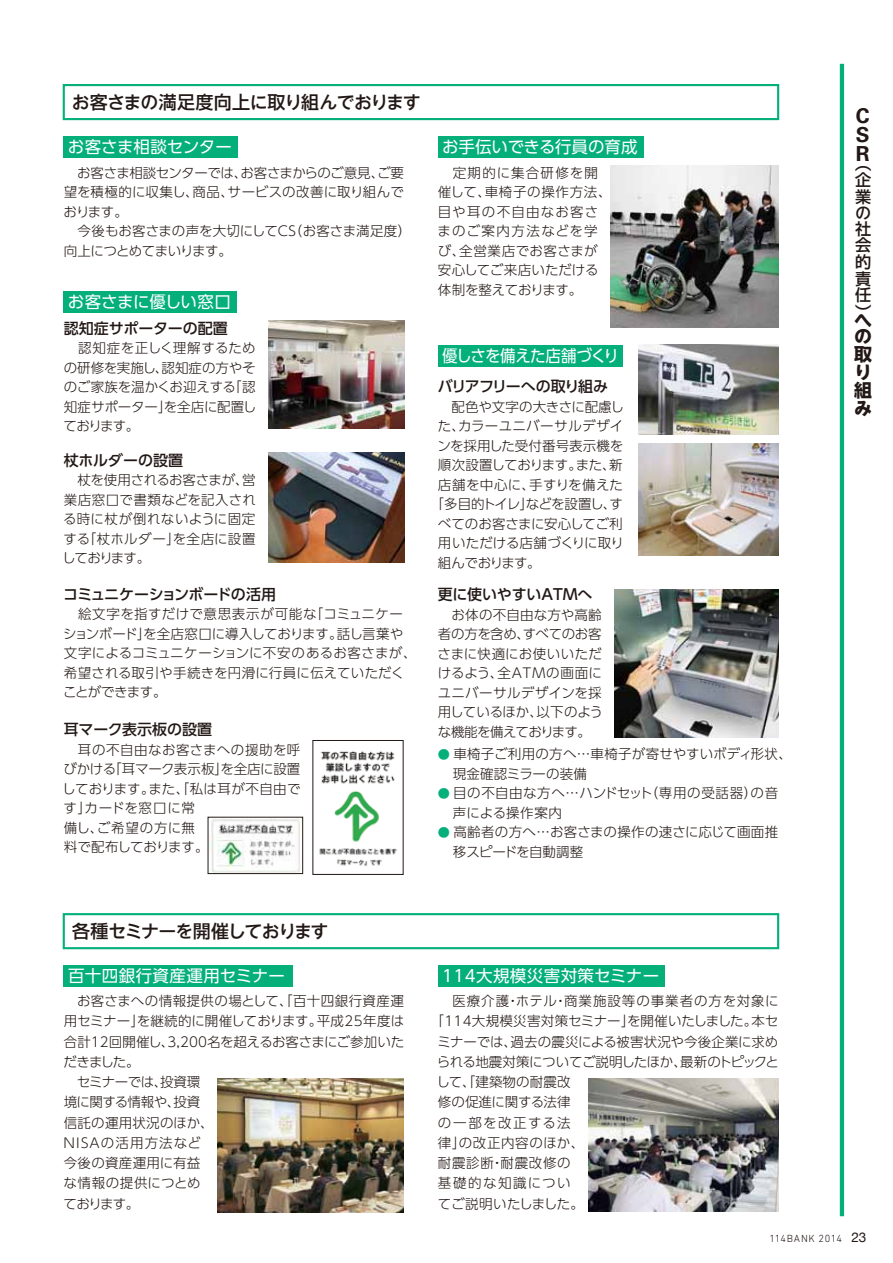
<style>
.page{position:relative;width:893px;height:1263px;background:#fff}
.page>*{position:absolute;margin:0;border:0;box-sizing:border-box;transform-origin:0 0}
.t1{font:18px "Ntoday Std Medium KS";letter-spacing:-.075em;color:#221815}
.t2{font:18px/16.4px "Ntoday Std Bold KS";color:#221815}
.t3{font:700 18px "Shin Go Pro";color:#221815}
.t4{font:16.5px "UD Shin Go Pro";color:#fff}
.t5{font:16.5px "UD Shin Go Pro";letter-spacing:.025em;color:#fff}
.t6{font:16.5px "UD Shin Go Pro";letter-spacing:-.045em;color:#fff;scale:.94 1}
.t7{font:500 16.2px/16.6px "Shin Go Pro";color:#221815;text-align:justify}
.t8{font:16.2px "Ntoday Std Medium KS";color:#221815}
.t9{font:500 15px "UD Shin Go Pro";letter-spacing:-.015em;color:#221815}
.t10{font:500 15px "UD Shin Go Pro";letter-spacing:-.045em;color:#221815}
.t11{font:500 15px "UD Shin Go Pro";letter-spacing:-.085em;color:#221815}
.t12{font:300 13.5px/19.5px "UD Shin Go Pro";letter-spacing:.005em;color:#221815}
.t13{font:300 13.5px/19.5px "UD Shin Go Pro";letter-spacing:.05em;color:#221815}
.t14{font:300 13.5px "UD Shin Go Pro";letter-spacing:-.035em;color:#221815}
.t15{font:300 13.5px/19.5px "UD Shin Go Pro";letter-spacing:.04em;color:#221815}
.t16{font:300 13.5px "UD Shin Go Pro";letter-spacing:.07em;color:#221815}
.t17{font:300 13.5px "UD Shin Go Pro";letter-spacing:.03em;color:#221815}
.t18{font:300 13.5px "UD Shin Go Pro";letter-spacing:.045em;color:#221815}
.t19{font:300 13.5px "UD Shin Go Pro";letter-spacing:-.045em;color:#221815}
.t20{font:300 13.5px "UD Shin Go Pro";letter-spacing:-.06em;color:#221815}
.t21{font:300 13.5px "UD Shin Go Pro";letter-spacing:.025em;color:#221815}
.t22{font:300 13.5px "UD Shin Go Pro";letter-spacing:-.015em;color:#221815}
.t23{font:300 13.5px "UD Shin Go Pro";letter-spacing:-.03em;color:#221815}
.t24{font:300 13.5px "UD Shin Go Pro";letter-spacing:.035em;color:#221815}
.t25{font:300 13.5px "UD Shin Go Pro";letter-spacing:.105em;color:#221815}
.t26{font:300 13.5px "UD Shin Go Pro";letter-spacing:.11em;color:#221815}
.t27{font:300 10.5px "DIN Next LT Pro";letter-spacing:.06em;color:#221815}
.s1{font-family:"Shin Go Pro";font-weight:500}
.s2{font-size:12.15px;color:#04af7a}
.s3{font-family:"Helvetica Neue";font-weight:400;font-size:13.5px}
</style>
<div class="page">
<img style="left:268px;top:452px;width:136px;height:110px">
<img style="left:638px;top:345px;width:140px;height:90px">
<img style="left:614px;top:590px;width:164px;height:147px">
<img style="left:610px;top:166px;width:168px;height:162px">
<img style="left:319px;top:751px;width:79px;height:115px">
<div style="left:313px;top:740px;width:90px;height:135px;border:1px solid #221815"></div>
<img style="left:210px;top:819px;width:91px;height:53px">
<div style="left:208px;top:817px;width:95px;height:57px;border:1px solid #221815"></div>
<img style="left:268px;top:321px;width:136px;height:107px">
<img style="left:638px;top:443px;width:140px;height:113px">
<img style="left:217px;top:1078px;width:187px;height:134px">
<img style="left:589px;top:1078px;width:189px;height:134px">
<div style="left:63px;top:84px;width:716px;height:36px;border:2px solid #04af7a"></div>
<div style="left:63px;top:913px;width:716px;height:36px;border:2px solid #04af7a"></div>
<div style="left:64px;top:136px;width:174px;height:21px;background:#04af7a"></div>
<div style="left:64px;top:291px;width:173px;height:21px;background:#04af7a"></div>
<div style="left:438px;top:345px;width:184px;height:21px;background:#04af7a"></div>
<div style="left:64px;top:965px;width:229px;height:21px;background:#04af7a"></div>
<div style="left:438px;top:965px;width:227px;height:21px;background:#04af7a"></div>
<div style="left:438px;top:136px;width:206px;height:21px;background:#04af7a"></div>
<hr style="left:840px;top:64px;width:4px;height:1152px;background:#04af7a">
<h1 class="t1" style="left:72px;top:89px;width:351px">お<span class="s1">客</span>さまの<span class="s1">満足度向上</span>に<span class="s1">取</span>り<span class="s1">組</span>んでおります</h1>
<p class="t4" style="left:68px;top:134px;width:165px">お客さま相談センター</p>
<p class="t12" style="left:64px;top:162px;width:349px;text-indent:14px">お客さま相談センターでは、お客さまからのご意見、ご要望を積極的に収集し、商品、サービスの改善に取り組んでおります。<br>　今後もお客さまの声を大切にしてCS（お客さま満足度）向上につとめてまいります。</p>
<p class="t4" style="left:68px;top:289px;width:164px">お客さまに優しい窓口</p>
<p class="t9" style="left:64px;top:316px;width:166px">認知症サポーターの配置</p>
<p class="t12" style="left:64px;top:338px;width:194px;text-align:justify;text-indent:15px">認知症を正しく理解するための研修を実施し、認知症の方やそのご家族を温かくお迎えする「認知症サポーター」を全店に配置しております。</p>
<p class="t9" style="left:64px;top:448px;width:121px">杖ホルダーの設置</p>
<p class="t12" style="left:62px;top:470px;width:195px;text-align:justify">　杖を使用されるお客さまが、営業店窓口で書類などを記入される時に杖が倒れないように固定する「杖ホルダー」を全店に設置しております。</p>
<p class="t10" style="left:63px;top:582px;width:214px">コミュニケーションボードの活用</p>
<p class="t12" style="left:63px;top:604px;width:355px">　絵文字を指すだけで意思表示が可能な「コミュニケーションボード」を全店窓口に導入しております。話し言葉や文字によるコミュニケーションに不安のあるお客さまが、希望される取引や手続きを円滑に行員に伝えていただくことができます。</p>
<p class="t9" style="left:64px;top:717px;width:150px">耳マーク表示板の設置</p>
<p class="t12" style="left:62px;top:739px;width:240px">　耳の不自由なお客さまへの援助を呼びかける「耳マーク表示板」を全店に設置しております。また、「私は耳が不自由です」カードを窓口に常<br>備し、ご希望の方に無<br>料で配布しております。</p>
<p class="t4" style="left:442px;top:134px;width:197px">お手伝いできる行員の育成</p>
<p class="t13" style="left:437px;top:162px;width:176px;text-indent:15px">定期的に集合研修を開催して、車椅子の操作方法、目や耳の不自由なお客さまのご案内方法などを学び、全営業店でお客さまが安心してご来店いただける体制を整えております。</p>
<p class="t6" style="left:442px;top:342px;width:190px">優しさを備えた店舗づくり</p>
<p class="t11" style="left:438px;top:374px;width:172px">バリアフリーへの取り組み</p>
<p class="t12" style="left:438px;top:396px;width:187px">　配色や文字の大きさに配慮し</p>
<p class="t12" style="left:438px;top:416px;width:187px">た、カラーユニバーサルデザイ</p>
<p class="t12" style="left:437px;top:435px;width:187px">ンを採用した受付番号表示機を</p>
<p class="t14" style="left:438px;top:454px;width:186px">順次設置しております。また、新</p>
<p class="t21" style="left:438px;top:474px;width:187px">店舗を中心に、手すりを備えた</p>
<p class="t20" style="left:431px;top:493px;width:194px">「多目的トイレ」などを設置し、す</p>
<p class="t12" style="left:438px;top:513px;width:186px">べてのお客さまに安心してご利</p>
<p class="t12" style="left:438px;top:533px;width:188px">用いただける店舗づくりに取り</p>
<p class="t19" style="left:438px;top:551px;width:104px">組んでおります。</p>
<p class="t9" style="left:438px;top:582px;width:156px">更に使いやすいＡＴＭへ</p>
<p class="t12" style="left:438px;top:604px;width:167px;text-align:justify">　お体の不自由な方や高齢者の方を含め、すべてのお客さまに快適にお使いいただけるよう、全ＡＴＭの画面にユニバーサルデザインを採用しているほか、以下のような機能を備えております。</p>
<p class="t12" style="left:453px;top:744px;width:340px;text-indent:-15px"><span class="s2">●</span> 車椅子ご利用の方へ…車椅子が寄せやすいボディ形状、現金確認ミラーの装備</p>
<p class="t15" style="left:453px;top:783px;width:327px;text-indent:-15px"><span class="s2">●</span> 目の不自由な方へ…ハンドセット（専用の受話器）の音声による操作案内</p>
<p class="t12" style="left:453px;top:822px;width:327px;text-indent:-15px"><span class="s2">●</span> 高齢者の方へ…お客さまの操作の速さに応じて画面推移スピードを自動調整</p>
<h1 class="t1" style="left:72px;top:918px;width:258px"><span class="s1">各種</span>セミナーを<span class="s1">開催</span>しております</h1>
<p class="t5" style="left:68px;top:963px;width:218px">百十四銀行資産運用セミナー</p>
<p class="t5" style="left:442px;top:963px;width:218px">114大規模災害対策セミナー</p>
<p class="t17" style="left:77px;top:990px;width:328px">お客さまへの情報提供の場として、「百十四銀行資産運</p>
<p class="t12" style="left:64px;top:1011px;width:342px">用セミナー」を継続的に開催しております。平成25年度は</p>
<p class="t12" style="left:64px;top:1031px;width:342px">合計12回開催し、3,200名を超えるお客さまにご参加いた</p>
<p class="t12" style="left:64px;top:1051px;width:77px">だきました。</p>
<p class="t23" style="left:77px;top:1071px;width:125px">セミナーでは、投資環</p>
<p class="t19" style="left:64px;top:1091px;width:138px">境に関する情報や、投資</p>
<p class="t12" style="left:64px;top:1112px;width:151px">信託の運用状況のほか、</p>
<p class="t18" style="left:63px;top:1132px;width:140px">ＮＩＳＡの活用方法など</p>
<p class="t12" style="left:64px;top:1153px;width:138px">今後の資産運用に有益</p>
<p class="t24" style="left:64px;top:1172px;width:138px">な情報の提供につとめ</p>
<p class="t12" style="left:64px;top:1193px;width:77px">ております。</p>
<p class="t16" style="left:438px;top:990px;width:342px">　医療介護・ホテル・商業施設等の事業者の方を対象に</p>
<p class="t12" style="left:431px;top:1011px;width:349px">「114大規模災害対策セミナー」を開催いたしました。本セ</p>
<p class="t12" style="left:437px;top:1031px;width:342px">ミナーでは、過去の震災による被害状況や今後企業に求め</p>
<p class="t14" style="left:437px;top:1051px;width:344px">られる地震対策についてご説明したほか、最新のトピックと</p>
<p class="t12" style="left:436px;top:1072px;width:136px">して、「建築物の耐震改</p>
<p class="t12" style="left:438px;top:1092px;width:134px">修の促進に関する法律</p>
<p class="t25" style="left:438px;top:1112px;width:134px">の一部を改正する法</p>
<p class="t18" style="left:438px;top:1132px;width:148px">律」の改正内容のほか、</p>
<p class="t13" style="left:438px;top:1153px;width:134px">耐震診断・耐震改修の</p>
<p class="t26" style="left:438px;top:1172px;width:134px">基礎的な知識につい</p>
<p class="t22" style="left:438px;top:1193px;width:148px">てご説明いたしました。</p>
<p class="t7" style="left:855px;top:153px;width:17px">（企業</p>
<p class="t8" style="left:855px;top:201px;width:16px">の</p>
<p class="t7" style="left:855px;top:218px;width:18px">社会的責任）</p>
<h1 class="t2" style="left:854px;top:310px;width:19px">への</h1>
<h1 class="t3" style="left:854px;top:340px;width:19px">取</h1>
<h1 class="t2" style="left:854px;top:362px;width:16px">り</h1>
<h1 class="t3" style="left:854px;top:376px;width:19px">組</h1>
<h1 class="t2" style="left:854px;top:398px;width:19px">み</h1>
<p class="t27" style="left:770px;top:1232px;width:98px">114BANK 2014 <span class="s3">23</span></p>
</div>
